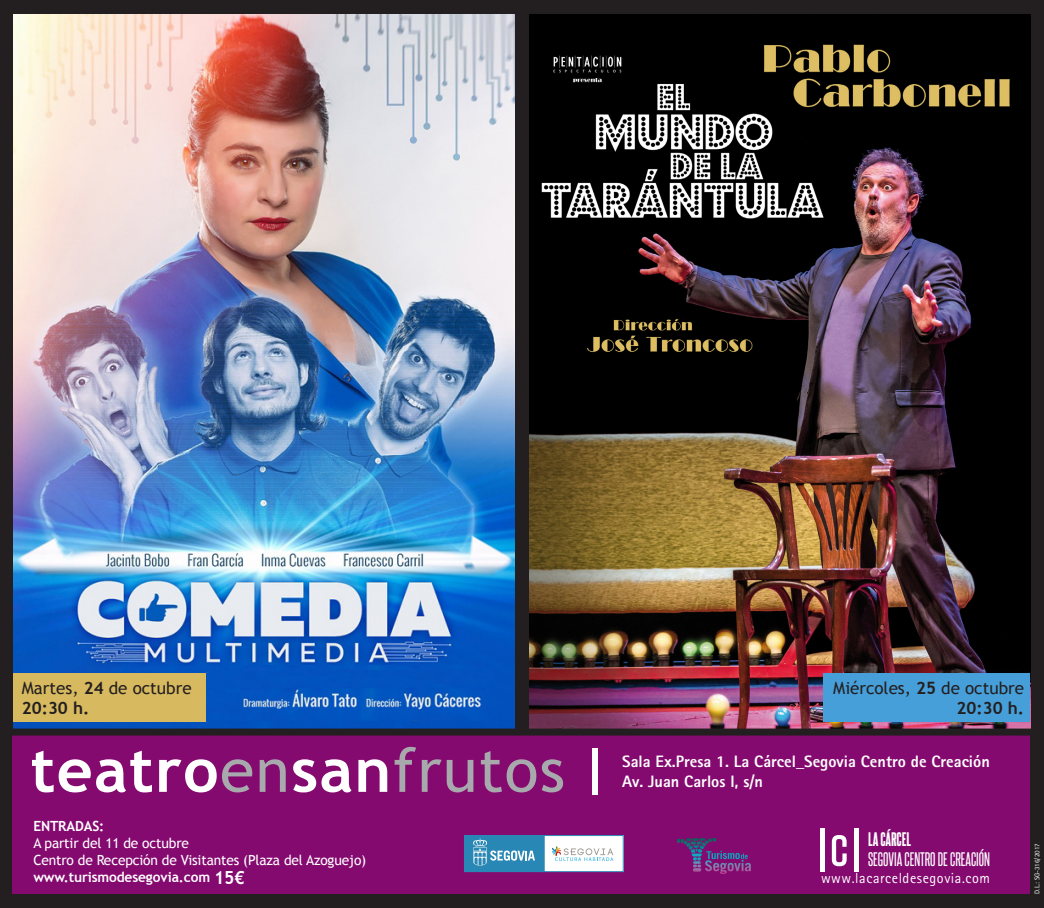
<style>
.page{position:relative;width:1044px;height:908px;background:#fff}
.page>*{position:absolute;margin:0;border:0;box-sizing:border-box;transform-origin:0 0}
.t1{font:700 61px "Trebuchet MS";letter-spacing:.02em;color:#fff}
.t2{font:17px "Trebuchet MS";color:#231f20}
.t3{font:700 17px "Trebuchet MS";color:#231f20}
.t4{font:16.6px "Steelfish Rg";color:#fff}
.t5{font:16.6px "Steelfish Eb";color:#fff}
.t6{font:800 16.5px "AT Rotis Sans Serif";color:#fff}
.t7{font:14.6px "AT Rotis Sans Serif";letter-spacing:.04em;color:#fff}
.t8{font:14px/17px "Trebuchet MS";letter-spacing:-.01em;color:#fff}
.t9{font:700 14px "Trebuchet MS";letter-spacing:-.01em;color:#fff}
.t10{font:7px "AT Rotis Sans Serif";color:#fff}
.s1{font-weight:700}
.s2{font-weight:400;color:#a8a9ad}
.s3{font-weight:700;font-size:18px}
</style>
<div class="page">
<div style="left:0;top:0;width:1043px;height:907px;background:#231f20"></div>
<img style="left:13px;top:14px;width:501px;height:714px">
<img style="left:529px;top:14px;width:500px;height:714px">
<div style="left:13px;top:731px;width:1016px;height:161px;background:#850a70"></div>
<div style="left:592px;top:748px;width:6px;height:46px;background:#fff"></div>
<div style="left:13px;top:673px;width:193px;height:48px;background:#d7b95f"></div>
<div style="left:823px;top:673px;width:206px;height:48px;background:#469fd9"></div>
<svg style="left:464px;top:835px;width:159px;height:36px;background:#97c4d8"></svg>
<div style="left:7px;top:728px;width:1025px;height:7px;background:#231f20"></div>
<svg style="left:831px;top:835px;width:15px;height:30px"></svg>
<hr style="left:820px;top:827px;width:4px;height:44px;background:#fff">
<svg style="left:854px;top:828px;width:3px;height:43px"></svg>
<img style="left:677px;top:838px;width:44px;height:14px">
<p class="t2" style="left:22px;top:677px;width:171px">Martes, <span class="s1">24</span> de octubre</p>
<p class="t3" style="left:22px;top:697px;width:69px">20:30 h.</p>
<p class="t1" style="left:30px;top:731px;width:536px">teatro<span class="s2">en</span>san<span class="s2">frutos</span></p>
<p class="t9" style="left:33px;top:816px;width:72px">ENTRADAS:</p>
<p class="t8" style="left:33px;top:834px;width:157px">A partir del 11 de octubre</p>
<p class="t8" style="left:33px;top:851px;width:334px">Centro de Recepción de Visitantes (Plaza del Azoguejo) <span class="s1">www.turismodesegovia.com</span> <span class="s3">15€</span></p>
<p class="t2" style="left:833px;top:677px;width:192px">Miércoles, <span class="s1">25</span> de octubre</p>
<p class="t3" style="left:956px;top:697px;width:69px">20:30 h.</p>
<p class="t6" style="left:622px;top:750px;width:369px">Sala Ex.Presa 1. La Cárcel_Segovia Centro de Creación</p>
<p class="t6" style="left:622px;top:770px;width:142px">Av. Juan Carlos I, s/n</p>
<p class="t5" style="left:867px;top:828px;width:44px">LA CÁRCEL</p>
<p class="t4" style="left:867px;top:849px;width:123px">SEGOVIA CENTRO DE CREACIÓN</p>
<p class="t7" style="left:820px;top:868px;width:170px">www.lacarceldesegovia.com</p>
<p class="t10" style="left:1032px;top:893px;width:52px;rotate:-90deg">D.L.: SG-316/2017</p>
</div>
